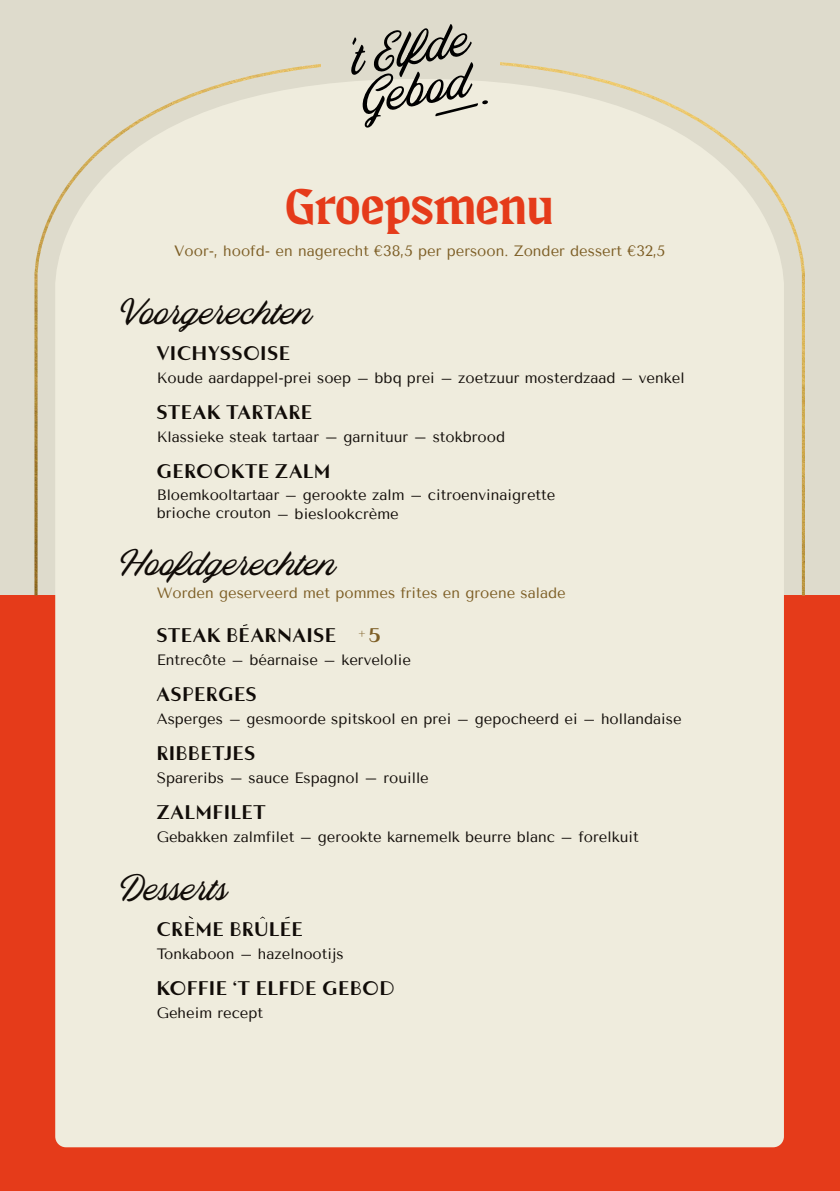
<style>
.page{position:relative;width:840px;height:1191px;background:#fff}
.page>*{position:absolute;margin:0;border:0;box-sizing:border-box;transform-origin:0 0}
.t1{font:49.8px "Roa";letter-spacing:-.02em;color:#e53b1a}
.t2{font:34.2px "Blackbike Clean";color:#110c08}
.t3{font:900 20px "F37 Bergman Trial";letter-spacing:.05em;color:#110c08}
.t4{font:900 20px "F37 Bergman Trial";color:#7d5e25}
.t5{font:15px/18px "Tenor Sans";color:#110c08}
.t6{font:15px "Tenor Sans";color:#7d5e25}
.t7{font:8.8px "Tenor Sans";color:#7d5e25}
.s1{font-size:14px}
</style>
<div class="page">
<div style="left:0;top:0;width:839px;height:1191px;background:#dedbcc"></div>
<div style="left:0;top:595px;width:839px;height:596px;background:#e53b1a"></div>
<div style="left:55px;top:595px;width:729px;height:552px;background:#efecdd"></div>
<img style="left:34px;top:62px;width:771px;height:533px">
<div style="left:321px;top:46px;width:178px;height:33px;background:#dedbcc"></div>
<svg style="left:350px;top:24px;width:138px;height:104px"></svg>
<svg style="left:188px;top:916px;width:5px;height:3px"></svg>
<svg style="left:260px;top:916px;width:5px;height:3px"></svg>
<h1 class="t1" style="left:285px;top:173px;width:270px">Groepsmenu</h1>
<p class="t6" style="left:174px;top:242px;width:492px">Voor-, hoofd- en nagerecht €38,5 per persoon. Zonder dessert €32,5</p>
<h2 class="t2" style="left:121px;top:292px;width:193px">Voorgerechten</h2>
<h3 class="t3" style="left:157px;top:346px;width:134px">VICHYSSOISE</h3>
<p class="t5" style="left:157px;top:369px;width:529px">Koude aardappel-prei soep <span class="s1">–</span> bbq prei <span class="s1">–</span> zoetzuur mosterdzaad <span class="s1">–</span> venkel</p>
<h3 class="t3" style="left:157px;top:405px;width:157px">STEAK TARTARE</h3>
<p class="t5" style="left:157px;top:427px;width:349px">Klassieke steak tartaar – garnituur – stokbrood</p>
<h3 class="t3" style="left:157px;top:463px;width:175px">GEROOKTE ZALM</h3>
<p class="t5" style="left:157px;top:486px;width:400px">Bloemkooltartaar <span class="s1">–</span> gerookte zalm <span class="s1">–</span> citroenvinaigrette brioche crouton <span class="s1">–</span> bieslookcrème</p>
<h2 class="t2" style="left:121px;top:543px;width:217px">Hoofdgerechten</h2>
<p class="t6" style="left:157px;top:584px;width:410px">Worden geserveerd met pommes frites en groene salade</p>
<h3 class="t3" style="left:157px;top:628px;width:180px">STEAK BEARNAISE</h3>
<p class="t7" style="left:358px;top:629px;width:9px">+</p>
<h3 class="t4" style="left:368px;top:628px;width:13px">5</h3>
<p class="t5" style="left:157px;top:651px;width:255px">Entrecôte <span class="s1">–</span> béarnaise <span class="s1">–</span> kervelolie</p>
<h3 class="t3" style="left:157px;top:687px;width:101px">ASPERGES</h3>
<p class="t5" style="left:157px;top:710px;width:526px">Asperges <span class="s1">–</span> gesmoorde spitskool en prei <span class="s1">–</span> gepocheerd ei <span class="s1">–</span> hollandaise</p>
<h3 class="t3" style="left:157px;top:745px;width:100px">RIBBETJES</h3>
<p class="t5" style="left:157px;top:768px;width:273px">Spareribs – sauce Espagnol – rouille</p>
<h3 class="t3" style="left:157px;top:804px;width:110px">ZALMFILET</h3>
<p class="t5" style="left:157px;top:827px;width:483px">Gebakken zalmfilet <span class="s1">–</span> gerookte karnemelk beurre blanc <span class="s1">–</span> forelkuit</p>
<h2 class="t2" style="left:121px;top:868px;width:108px">Desserts</h2>
<h3 class="t3" style="left:157px;top:922px;width:147px">CREME BRULEE</h3>
<p class="t5" style="left:157px;top:945px;width:188px">Tonkaboon <span class="s1">–</span> hazelnootijs</p>
<h3 class="t3" style="left:157px;top:981px;width:239px">KOFFIE ‘T ELFDE GEBOD</h3>
<p class="t5" style="left:157px;top:1004px;width:108px">Geheim recept</p>
</div>
